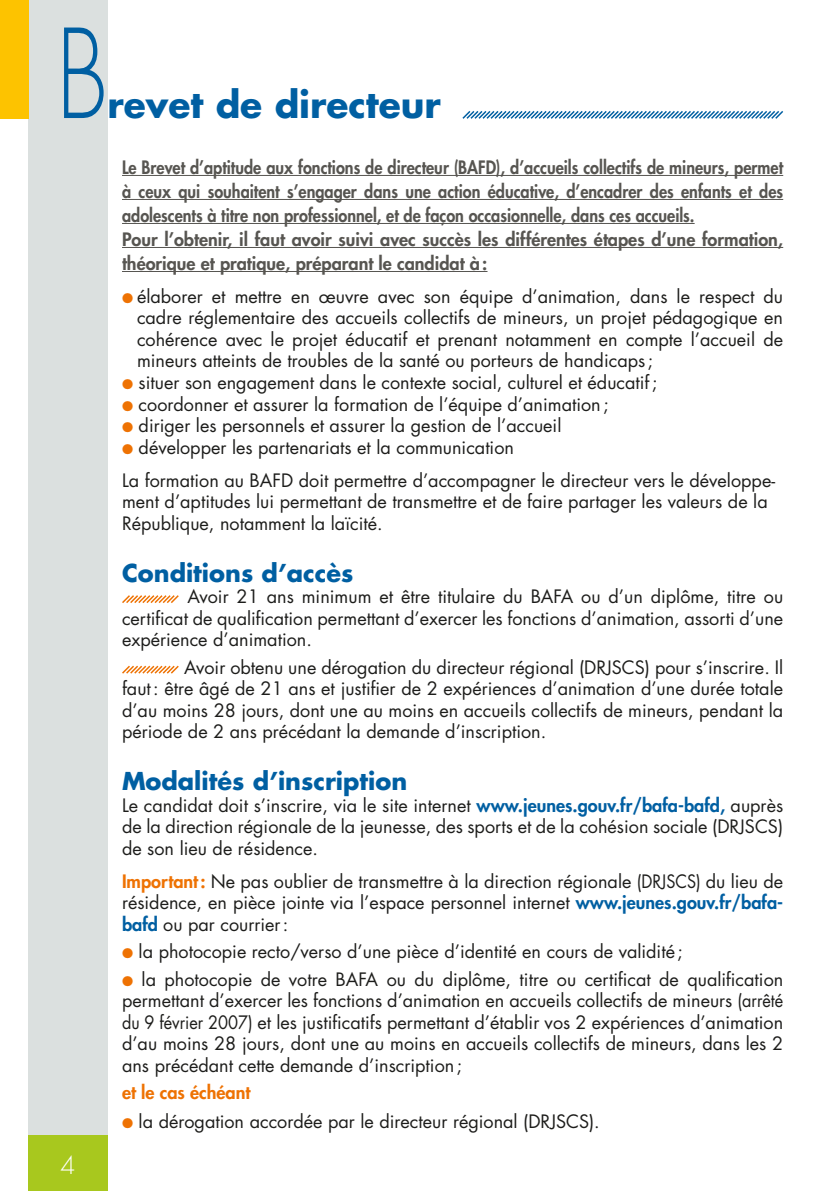
<style>
.page{position:relative;width:840px;height:1191px;background:#fff}
.page>*{position:absolute;margin:0;border:0;box-sizing:border-box;transform-origin:0 0}
.t1{font:300 120px "Futura Std";color:#005fa2;scale:.75 1}
.t2{font:700 36px "Futura Std";color:#005fa2}
.t3{font:700 24px "Futura Std";color:#005fa2}
.t4{font:300 24px "Futura Std";color:#fff}
.t5{font:18px/21.6px "Futura Std";color:#1d1d1b;text-align:justify}
.t6{font:800 18px/24px "Futura Std";color:#575551;scale:.9 1}
.t7{font:800 18px "Futura Std";color:#ee7203}
.s1{color:#ee7203}
.s2{font-weight:800;color:#005fa2}
.s3{font-weight:800;color:#ee7203}
</style>
<div class="page">
<div style="left:28px;top:0;width:80px;height:1191px;background:#dbe0df"></div>
<div style="left:0;top:0;width:28px;height:119px;background:#fdc300"></div>
<svg style="left:462px;top:111px;width:322px;height:8px"></svg>
<div style="left:28px;top:1135px;width:80px;height:56px;background:#a8c81e"></div>
<hr style="left:122px;top:175px;width:660px;height:1px;background:#575551">
<hr style="left:122px;top:199px;width:660px;height:1px;background:#575551">
<hr style="left:122px;top:223px;width:572px;height:1px;background:#575551">
<hr style="left:122px;top:247px;width:660px;height:1px;background:#575551">
<hr style="left:122px;top:271px;width:365px;height:1px;background:#575551">
<svg style="left:122px;top:595px;width:57px;height:8px"></svg>
<svg style="left:122px;top:665px;width:57px;height:9px"></svg>
<h1 class="t1" style="left:57px;top:1px;width:69px">B</h1>
<h2 class="t2" style="left:108px;top:81px;width:334px">revet de directeur</h2>
<h3 class="t4" style="left:61px;top:1150px;width:16px">4</h3>
<p class="t6" style="left:122px;top:155px;width:736px">Le Brevet d’aptitude aux fonctions de directeur (BAFD), d’accueils collectifs de mineurs, permet à ceux qui souhaitent s’engager dans une action éducative, d’encadrer des enfants et des adolescents à titre non professionnel, et de façon occasionnelle, dans ces accueils.<br>Pour l’obtenir, il faut avoir suivi avec succès les différentes étapes d’une formation, théorique et pratique, préparant le candidat à:</p>
<p class="t5" style="left:137px;top:285px;width:647px;text-indent:-15px"><span class="s1">●</span> élaborer et mettre en œuvre avec son équipe d’animation, dans le respect du cadre réglementaire des accueils collectifs de mineurs, un projet pédagogique en cohérence avec le projet éducatif et prenant notamment en compte l’accueil de mineurs atteints de troubles de la santé ou porteurs de handicaps;</p>
<p class="t5" style="left:122px;top:372px;width:536px"><span class="s1">●</span> situer son engagement dans le contexte social, culturel et éducatif;</p>
<p class="t5" style="left:122px;top:393px;width:487px"><span class="s1">●</span> coordonner et assurer la formation de l’équipe d’animation;</p>
<p class="t5" style="left:122px;top:415px;width:440px"><span class="s1">●</span> diriger les personnels et assurer la gestion de l’accueil</p>
<p class="t5" style="left:122px;top:431px;width:654px;line-height:33px"><span class="s1">●</span> développer les partenariats et la communication<br>La formation au BAFD doit permettre d’accompagner le directeur vers le développe-</p>
<p class="t5" style="left:122px;top:491px;width:647px">ment d’aptitudes lui permettant de transmettre et de faire partager les valeurs de la<br>République, notamment la laïcité.</p>
<h3 class="t3" style="left:122px;top:556px;width:233px">Conditions d’accès</h3>
<p class="t5" style="left:122px;top:586px;width:662px;text-indent:66px">Avoir 21 ans minimum et être titulaire du BAFA ou d’un diplôme, titre ou certificat de qualification permettant d’exercer les fonctions d’animation, assorti d’une expérience d’animation.</p>
<p class="t5" style="left:122px;top:656px;width:662px;text-indent:62px">Avoir obtenu une dérogation du directeur régional (DRJSCS) pour s’inscrire. Il faut: être âgé de 21 ans et justifier de 2 expériences d’animation d’une durée totale d’au moins 28 jours, dont une au moins en accueils collectifs de mineurs, pendant la période de 2 ans précédant la demande d’inscription.</p>
<h3 class="t3" style="left:122px;top:765px;width:286px">Modalités d’inscription</h3>
<p class="t5" style="left:122px;top:794px;width:662px">Le candidat doit s’inscrire, via le site internet <span class="s2">www.jeunes.gouv.fr/bafa-bafd,</span> auprès de la direction régionale de la jeunesse, des sports et de la cohésion sociale (DRJSCS) de son lieu de résidence.</p>
<p class="t5" style="left:122px;top:870px;width:662px"><span class="s3">Important:</span> Ne pas oublier de transmettre à la direction régionale (DRJSCS) du lieu de résidence, en pièce jointe via l’espace personnel internet <span class="s2">www.jeunes.gouv.fr/bafa&shy;bafd</span> ou par courrier:</p>
<p class="t5" style="left:122px;top:941px;width:562px"><span class="s1">●</span> la photocopie recto/verso d’une pièce d’identité en cours de validité;</p>
<p class="t5" style="left:122px;top:968px;width:662px"><span class="s1">●</span> la photocopie de votre BAFA ou du diplôme, titre ou certificat de qualification permettant d’exercer les fonctions d’animation en accueils collectifs de mineurs (arrêté du 9 février 2007) et les justificatifs permettant d’établir vos 2 expériences d’animation d’au moins 28 jours, dont une au moins en accueils collectifs de mineurs, dans les 2 ans précédant cette demande d’inscription;</p>
<p class="t7" style="left:122px;top:1081px;width:130px">et le cas échéant</p>
<p class="t5" style="left:122px;top:1110px;width:479px"><span class="s1">●</span> la dérogation accordée par le directeur régional (DRJSCS).</p>
</div>
